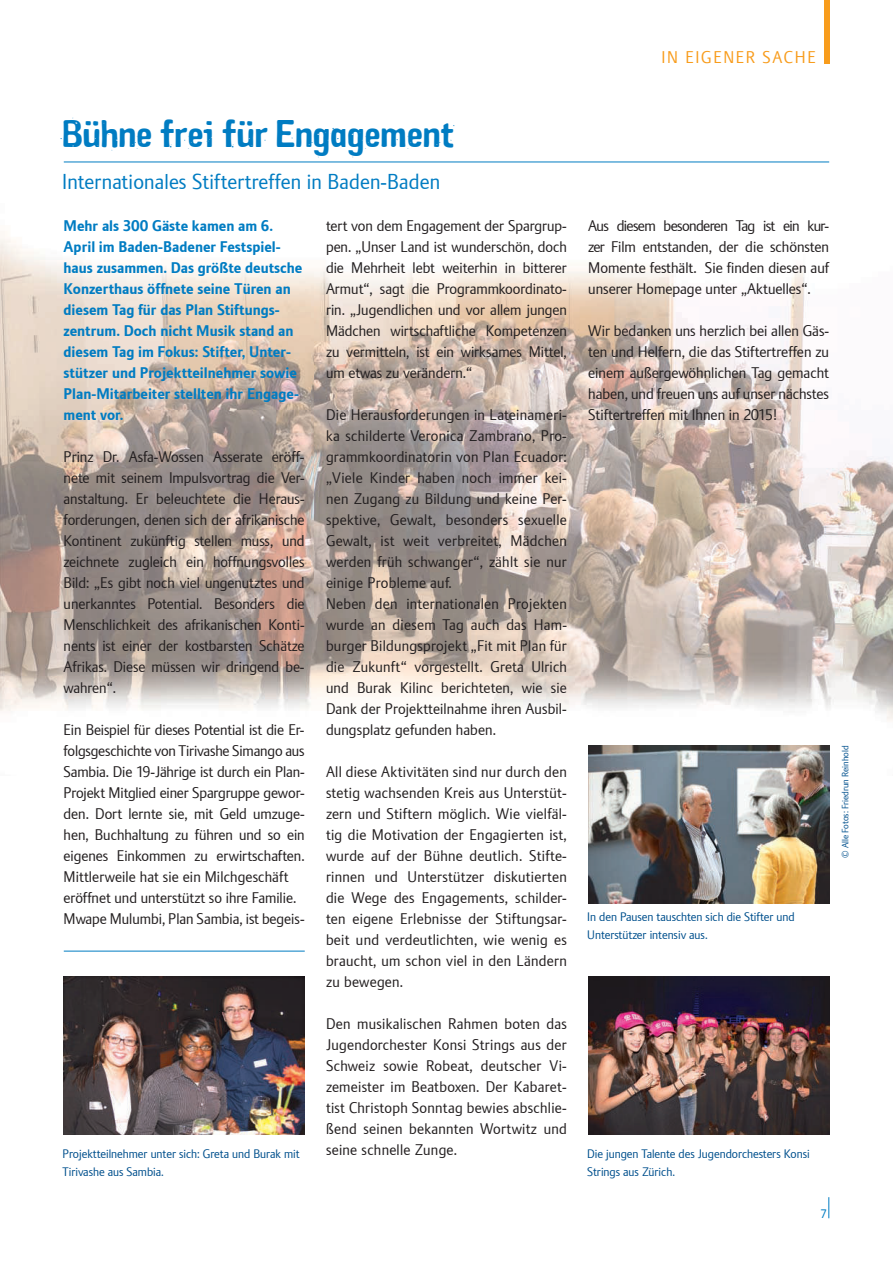
<style>
.page{position:relative;width:893px;height:1263px;background:#fff}
.page>*{position:absolute;margin:0;border:0;box-sizing:border-box;transform-origin:0 0}
.t1{font:36px "Plan Storytelling";letter-spacing:.01em;color:#007cc2}
.t2{font:21px "Plan";letter-spacing:.01em;color:#007cc2}
.t3{font:16.5px "Plan";letter-spacing:.1em;color:#f89c1c}
.t4{font:15px/21px "Plan";letter-spacing:.01em;color:#231f20;text-align:justify}
.t5{font:700 15px/21px "Plan";color:#007cc2}
.t6{font:12px/18px "Plan";color:#00508d}
.t7{font:12px "Plan";color:#007cc2}
.t8{font:9px "Plan";color:#00508d}
</style>
<div class="page">
<img style="left:0;top:231px;width:893px;height:544px">
<div style="left:824px;top:0;width:5px;height:63px;background:#f89c1c"></div>
<svg style="left:828px;top:1197px;width:1px;height:21px"></svg>
<hr style="left:64px;top:162px;width:765px;height:1px;background:#007cc2">
<hr style="left:64px;top:951px;width:241px;height:1px;background:#007cc2">
<img style="left:588px;top:746px;width:241px;height:157px">
<img style="left:588px;top:976px;width:241px;height:158px">
<img style="left:64px;top:976px;width:241px;height:158px">
<p class="t3" style="left:662px;top:51px;width:156px">IN EIGENER SACHE</p>
<h1 class="t1" style="left:62px;top:118px;width:394px">Bühne frei für Engagement</h1>
<h2 class="t2" style="left:62px;top:173px;width:380px">Internationales Stiftertreffen in Baden-Baden</h2>
<p class="t5" style="left:64px;top:216px;width:240px">Mehr als 300 Gäste kamen am 6.<br>April im Baden-Badener Festspiel&shy;haus zusammen. Das größte deutsche<br>Konzerthaus öffnete seine Türen an diesem Tag für das Plan Stiftungs&shy;zentrum. Doch nicht Musik stand an diesem Tag im Fokus: Stifter, Unter&shy;stützer und Projektteilnehmer sowie<br>Plan-Mitarbeiter stellten ihr Engage&shy;ment vor.</p>
<p class="t4" style="left:64px;top:447px;width:243px">Prinz Dr. Asfa-Wossen Asserate eröff&shy;nete mit seinem Impulsvortrag die Ver&shy;anstaltung. Er beleuchtete die Heraus&shy;forderungen, denen sich der afrikanische Kontinent zukünftig stellen muss, und zeichnete zugleich ein hoffnungsvolles Bild: „Es gibt noch viel ungenutztes und unerkanntes Potential. Besonders die Menschlichkeit des afrikanischen Konti&shy;nents ist einer der kostbarsten Schätze Afrikas. Diese müssen wir dringend be&shy;wahren“.</p>
<p class="t4" style="left:64px;top:720px;width:243px;text-align:left">Ein Beispiel für dieses Potential ist die Er&shy;folgsgeschichte von Tirivashe Simango aus Sambia. Die 19-Jährige ist durch ein Plan-Projekt Mitglied einer Spargruppe gewor&shy;den. Dort lernte sie, mit Geld umzuge&shy;hen, Buchhaltung zu führen und so ein eigenes Einkommen zu erwirtschaften.<br>Mittlerweile hat sie ein Milchgeschäft eröffnet und unterstützt so ihre Familie.<br>Mwape Mulumbi, Plan Sambia, ist begeis-</p>
<p class="t4" style="left:326px;top:216px;width:242px">tert von dem Engagement der Spargrup&shy;pen. „Unser Land ist wunderschön, doch die Mehrheit lebt weiterhin in bitterer Armut“, sagt die Programmkoordinato&shy;rin. „Jugendlichen und vor allem jungen Mädchen wirtschaftliche Kompetenzen zu vermitteln, ist ein wirksames Mittel, um etwas zu verändern.“</p>
<p class="t4" style="left:326px;top:405px;width:242px;text-align:left">Die Herausforderungen in Lateinameri&shy;ka schilderte Veronica Zambrano, Pro&shy;grammkoordinatorin von Plan Ecuador: „Viele Kinder haben noch immer kei&shy;nen Zugang zu Bildung und keine Per&shy;spektive, Gewalt, besonders sexuelle Gewalt, ist weit verbreitet, Mädchen werden früh schwanger“, zählt sie nur einige Probleme auf.<br>Neben den internationalen Projekten wurde an diesem Tag auch das Ham&shy;burger Bildungsprojekt „Fit mit Plan für die Zukunft“ vorgestellt. Greta Ulrich und Burak Kilinc berichteten, wie sie Dank der Projektteilnahme ihren Ausbil&shy;dungsplatz gefunden haben.</p>
<p class="t4" style="left:326px;top:762px;width:242px">All diese Aktivitäten sind nur durch den stetig wachsenden Kreis aus Unterstüt&shy;zern und Stiftern möglich. Wie vielfäl&shy;tig die Motivation der Engagierten ist, wurde auf der Bühne deutlich. Stifte&shy;rinnen und Unterstützer diskutierten die Wege des Engagements, schilder&shy;ten eigene Erlebnisse der Stiftungsar&shy;beit und verdeutlichten, wie wenig es braucht, um schon viel in den Ländern zu bewegen.</p>
<p class="t4" style="left:326px;top:1014px;width:242px">Den musikalischen Rahmen boten das Jugendorchester Konsi Strings aus der Schweiz sowie Robeat, deutscher Vi&shy;zemeister im Beatboxen. Der Kabaret&shy;tist Christoph Sonntag bewies abschlie&shy;ßend seinen bekannten Wortwitz und seine schnelle Zunge.</p>
<p class="t6" style="left:63px;top:1145px;width:239px">Projektteilnehmer unter sich: Greta und Burak mit<br>Tirivashe aus Sambia.</p>
<p class="t4" style="left:588px;top:216px;width:242px">Aus diesem besonderen Tag ist ein kur&shy;zer Film entstanden, der die schönsten Momente festhält. Sie finden diesen auf unserer Homepage unter „Aktuelles“.</p>
<p class="t4" style="left:588px;top:321px;width:242px">Wir bedanken uns herzlich bei allen Gäs&shy;ten und Helfern, die das Stiftertreffen zu einem außergewöhnlichen Tag gemacht haben, und freuen uns auf unser nächstes Stiftertreffen mit Ihnen in 2015!</p>
<p class="t6" style="left:587px;top:909px;width:209px">In den Pausen tauschten sich die Stifter und<br>Unterstützer intensiv aus.</p>
<p class="t8" style="left:842px;top:858px;width:114px;rotate:-90deg">© Alle Fotos: Friedrun Reinhold</p>
<p class="t6" style="left:587px;top:1145px;width:224px">Die jungen Talente des Jugendorchesters Konsi<br>Strings aus Zürich.</p>
<p class="t7" style="left:820px;top:1209px;width:8px">7</p>
</div>
